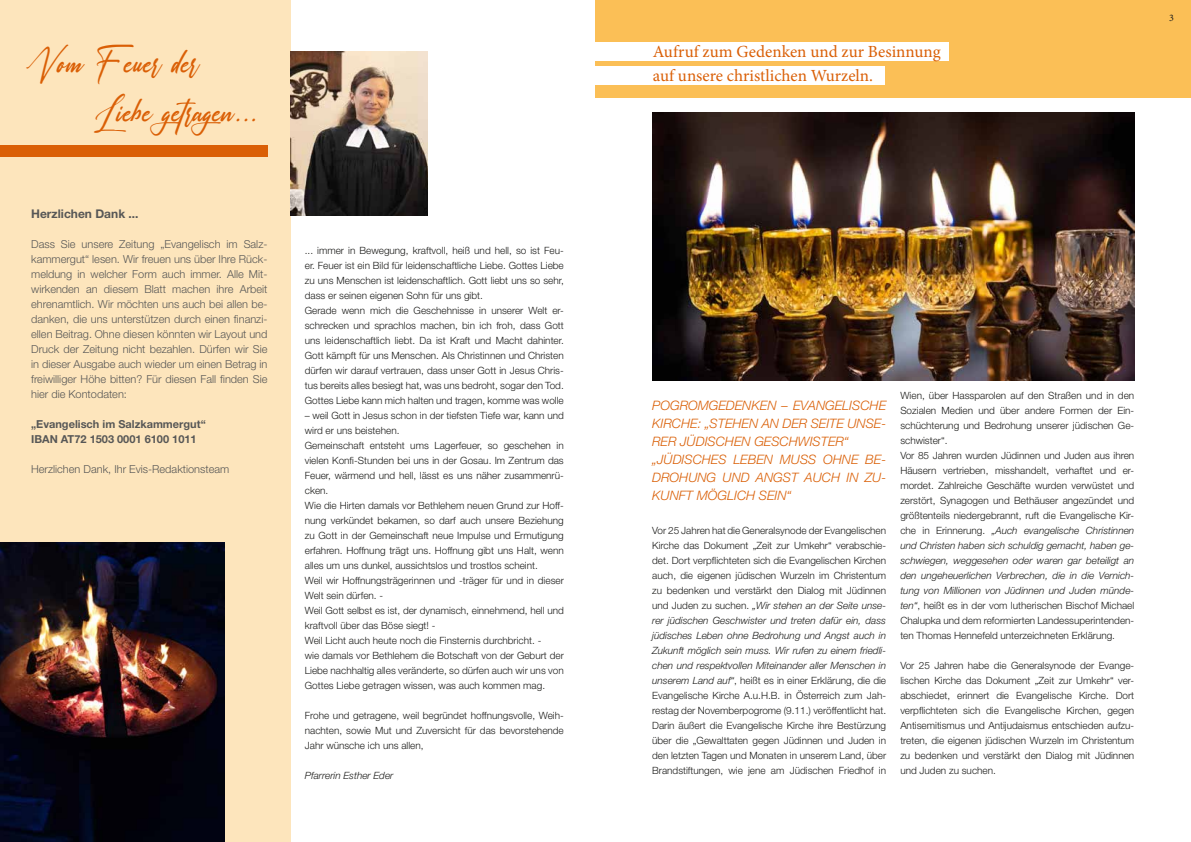
<style>
.page{position:relative;width:1191px;height:842px;background:#fff}
.page>*{position:absolute;margin:0;border:0;box-sizing:border-box;transform-origin:0 0}
.t1{font:45.6px/49.2px "Rosellinda Alyamore";color:#da5f06}
.t2{font:17px/24px "Minion Pro";color:#da5f06}
.t3{font:14px "Minion Pro";color:#da5f06}
.t4{font:italic 300 13px/18px "Helvetica Neue LT Std";color:#da5f06}
.t5{font:700 12px "Helvetica Neue LT Std";color:#575756}
.t6{font:300 11px/15px "Helvetica Neue LT Std";color:#575756;text-align:justify}
.t7{font:700 11px/15px "Helvetica Neue LT Std";color:#575756}
.t8{font:300 10px/15px "Helvetica Neue LT Std";color:#1d1d1b;text-align:justify}
.t9{font:italic 300 10px "Helvetica Neue LT Std";color:#1d1d1b}
.t10{font:10px "Minion Pro";color:#1d1d1b}
.s1{font-style:italic}
</style>
<div class="page">
<div style="left:0;top:0;width:291px;height:842px;background:#fde5bc"></div>
<div style="left:0;top:145px;width:267px;height:11px;background:#da5f06"></div>
<img style="left:291px;top:51px;width:137px;height:164px">
<div style="left:595px;top:0;width:596px;height:98px;background:#fbbf56"></div>
<div style="left:595px;top:42px;width:354px;height:18px;background:#fff"></div>
<img style="left:653px;top:113px;width:481px;height:267px">
<img style="left:0;top:543px;width:225px;height:299px">
<div style="left:595px;top:66px;width:289px;height:19px;background:#fff"></div>
<h1 class="t1" style="left:93px;top:39px;width:166px;text-indent:-57px">Vom Feuer der<br>Liebe getragen...</h1>
<p class="t5" style="left:31px;top:207px;width:109px">Herzlichen Dank ...</p>
<p class="t6" style="left:31px;top:237px;width:238px">Dass Sie unsere Zeitung „Evangelisch im Salz&shy;kammergut“ lesen. Wir freuen uns über Ihre Rück&shy;meldung in welcher Form auch immer. Alle Mit&shy;wirkenden an diesem Blatt machen ihre Arbeit ehrenamtlich. Wir möchten uns auch bei allen be&shy;danken, die uns unterstützen durch einen finanzi&shy;ellen Beitrag. Ohne diesen könnten wir Layout und Druck der Zeitung nicht bezahlen. Dürfen wir Sie in dieser Ausgabe auch wieder um einen Betrag in freiwilliger Höhe bitten? Für diesen Fall finden Sie hier die Kontodaten:</p>
<p class="t7" style="left:31px;top:417px;width:176px">„Evangelisch im Salzkammergut“<br>IBAN AT72 1503 0001 6100 1011</p>
<p class="t6" style="left:31px;top:462px;width:200px">Herzlichen Dank, Ihr Evis-Redaktionsteam</p>
<p class="t8" style="left:305px;top:243px;width:260px;text-align:left">... immer in Bewegung, kraftvoll, heiß und hell, so ist Feu&shy;er. Feuer ist ein Bild für leidenschaftliche Liebe. Gottes Liebe zu uns Menschen ist leidenschaftlich. Gott liebt uns so sehr, dass er seinen eigenen Sohn für uns gibt.<br>Gerade wenn mich die Geschehnisse in unserer Welt er&shy;schrecken und sprachlos machen, bin ich froh, dass Gott uns leidenschaftlich liebt. Da ist Kraft und Macht dahinter.<br>Gott kämpft für uns Menschen. Als Christinnen und Christen dürfen wir darauf vertrauen, dass unser Gott in Jesus Chris&shy;tus bereits alles besiegt hat, was uns bedroht, sogar den Tod.<br>Gottes Liebe kann mich halten und tragen, komme was wolle</p>
<p class="t8" style="left:305px;top:408px;width:260px;text-align:left">– weil Gott in Jesus schon in der tiefsten Tiefe war, kann und wird er uns beistehen.<br>Gemeinschaft entsteht ums Lagerfeuer, so geschehen in vielen Konfi-Stunden bei uns in der Gosau. Im Zentrum das Feuer, wärmend und hell, lässt es uns näher zusammenrü&shy;cken.<br>Wie die Hirten damals vor Bethlehem neuen Grund zur Hoff&shy;nung verkündet bekamen, so darf auch unsere Beziehung zu Gott in der Gemeinschaft neue Impulse und Ermutigung erfahren. Hoffnung trägt uns. Hoffnung gibt uns Halt, wenn alles um uns dunkel, aussichtslos und trostlos scheint.<br>Weil wir Hoffnungsträgerinnen und -träger für und in dieser Welt sein dürfen. -<br>Weil Gott selbst es ist, der dynamisch, einnehmend, hell und kraftvoll über das Böse siegt! -<br>Weil Licht auch heute noch die Finsternis durchbricht. -<br>wie damals vor Bethlehem die Botschaft von der Geburt der Liebe nachhaltig alles veränderte, so dürfen auch wir uns von Gottes Liebe getragen wissen, was auch kommen mag.</p>
<p class="t8" style="left:305px;top:708px;width:260px">Frohe und getragene, weil begründet hoffnungsvolle, Weih&shy;nachten, sowie Mut und Zuversicht für das bevorstehende Jahr wünsche ich uns allen,</p>
<p class="t9" style="left:305px;top:770px;width:90px">Pfarrerin Esther Eder</p>
<h2 class="t2" style="left:653px;top:39px;width:336px">„Suche Frieden und jage ihm nach!“ Psalm 34, 15</h2>
<h3 class="t3" style="left:653px;top:67px;width:155px">Gedanken zur Jahreslosung</h3>
<h2 class="t2" style="left:653px;top:39px;width:289px">Aufruf zum Gedenken und zur Besinnung auf unsere christlichen Wurzeln.</h2>
<p class="t10" style="left:1169px;top:12px;width:6px">3</p>
<h3 class="t4" style="left:652px;top:396px;width:235px">POGROMGEDENKEN – EVANGELISCHE<br>KIRCHE: „STEHEN AN DER SEITE UNSE-<br>RER JÜDISCHEN GESCHWISTER“ „JÜDISCHES LEBEN MUSS OHNE BE-<br>DROHUNG UND ANGST AUCH IN ZU-<br>KUNFT MÖGLICH SEIN“</h3>
<p class="t8" style="left:652px;top:523px;width:235px">Vor 25 Jahren hat die Generalsynode der Evangelischen Kirche das Dokument „Zeit zur Umkehr“ verabschie&shy;det. Dort verpflichteten sich die Evangelischen Kirchen auch, die eigenen jüdischen Wurzeln im Christentum zu bedenken und verstärkt den Dialog mit Jüdinnen und Juden zu suchen. <span class="s1">„Wir stehen an der Seite unse&shy;rer jüdischen Geschwister und treten dafür ein, dass jüdisches Leben ohne Bedrohung und Angst auch in Zukunft möglich sein muss. Wir rufen zu einem friedli&shy;chen und respektvollen Miteinander aller Menschen in unserem Land auf“</span>, heißt es in einer Erklärung, die die Evangelische Kirche A.u.H.B. in Österreich zum Jah&shy;restag der Novemberpogrome (9.11.) veröffentlicht hat.<br>Darin äußert die Evangelische Kirche ihre Bestürzung über die „Gewalttaten gegen Jüdinnen und Juden in den letzten Tagen und Monaten in unserem Land, über Brandstiftungen, wie jene am Jüdischen Friedhof in</p>
<p class="t8" style="left:900px;top:388px;width:235px;text-align:left">Wien, über Hassparolen auf den Straßen und in den Sozialen Medien und über andere Formen der Ein&shy;schüchterung und Bedrohung unserer jüdischen Ge&shy;schwister“.<br>Vor 85 Jahren wurden Jüdinnen und Juden aus ihren Häusern vertrieben, misshandelt, verhaftet und er&shy;mordet. Zahlreiche Geschäfte wurden verwüstet und zerstört, Synagogen und Bethäuser angezündet und größtenteils niedergebrannt, ruft die Evangelische Kir&shy;che in Erinnerung. <span class="s1">„Auch evangelische Christinnen und Christen haben sich schuldig gemacht, haben ge&shy;schwiegen, weggesehen oder waren gar beteiligt an den ungeheuerlichen Verbrechen, die in die Vernich&shy;tung von Millionen von Jüdinnen und Juden münde&shy;ten“</span>, heißt es in der vom lutherischen Bischof Michael Chalupka und dem reformierten Landessuperintenden&shy;ten Thomas Hennefeld unterzeichneten Erklärung.</p>
<p class="t8" style="left:900px;top:658px;width:235px">Vor 25 Jahren habe die Generalsynode der Evange&shy;lischen Kirche das Dokument „Zeit zur Umkehr“ ver&shy;abschiedet, erinnert die Evangelische Kirche. Dort verpflichteten sich die Evangelische Kirchen, gegen Antisemitismus und Antijudaismus entschieden aufzu&shy;treten, die eigenen jüdischen Wurzeln im Christentum zu bedenken und verstärkt den Dialog mit Jüdinnen und Juden zu suchen.</p>
</div>
